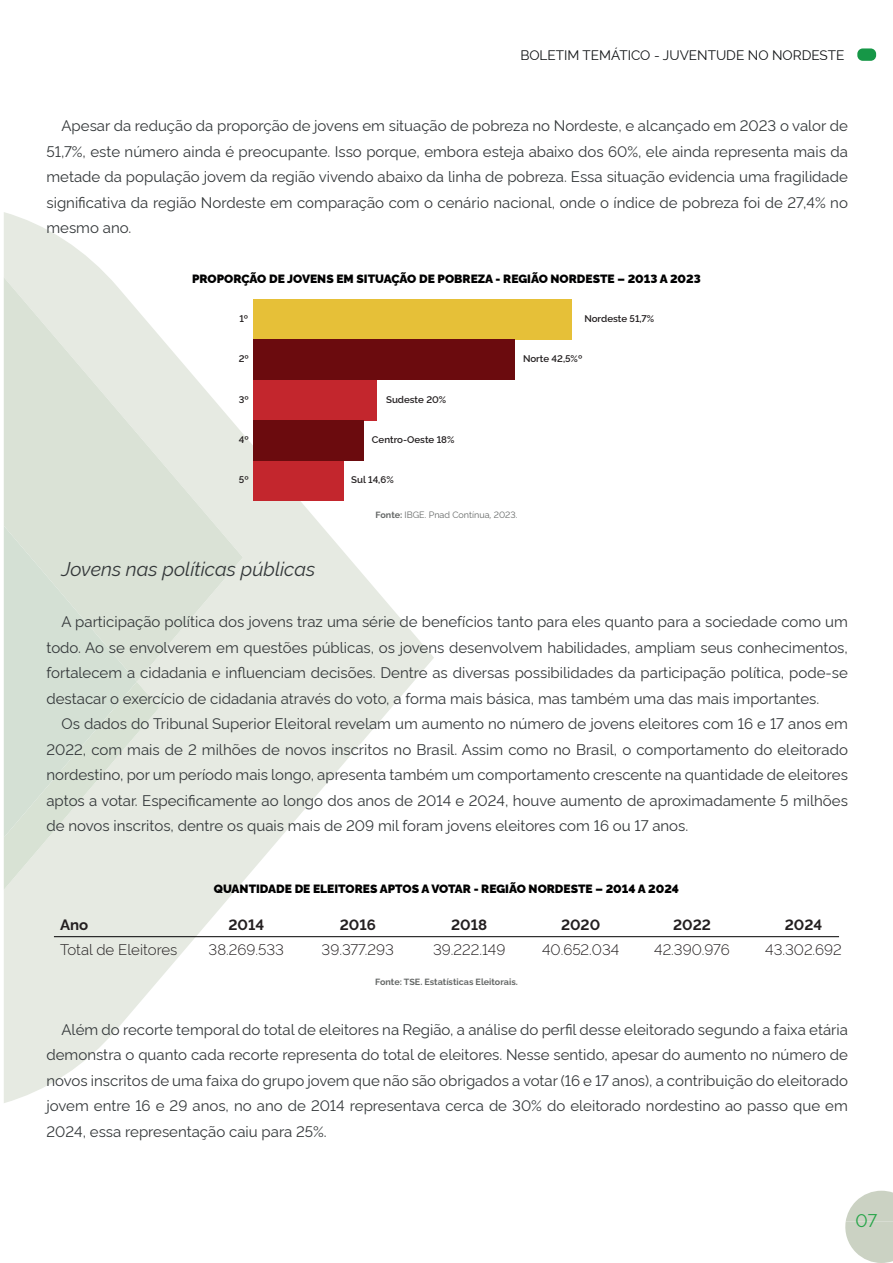
<style>
.page{position:relative;width:893px;height:1263px;background:#fff}
.page>*{position:absolute;margin:0;border:0;box-sizing:border-box;transform-origin:0 0}
.t1{font:italic 19.5px "Rawline";color:#333739}
.t2{font:18px "Rawline";color:#27a549}
.t3{font:15px/25.5px "Rawline";color:#333739;text-align:justify}
.t4{font:300 15px "Rawline";color:#231f20}
.t5{font:700 15px "Rawline";color:#231f20}
.t6{font:13.5px "Rawline";color:#111416}
.t7{font:900 12px "Rawline";color:#000001}
.t8{font:600 9.75px "Rawline";color:#231f20}
.t9{font:700 9px "Rawline";color:#666968}
.t10{font:9px "Rawline";color:#666968}
.s1{font-weight:700}
.s2{font-family:"Open Sans";font-weight:300}
</style>
<div class="page">
<svg style="left:4px;top:212px;width:430px;height:891px"></svg>
<svg style="left:4px;top:277px;width:239px;height:405px;background:#e4e9e0"></svg>
<svg style="left:4px;top:526px;width:155px;height:364px;background:#dae3d8"></svg>
<div style="left:857px;top:48px;width:19px;height:13px;background:#169747;border-radius:5px"></div>
<svg style="left:845px;top:1191px;width:48px;height:72px"></svg>
<div style="left:253px;top:299px;width:319px;height:40px;background:#e6c038"></div>
<div style="left:253px;top:339px;width:262px;height:41px;background:#6b0b0e"></div>
<div style="left:253px;top:380px;width:124px;height:40px;background:#c3262d"></div>
<div style="left:253px;top:461px;width:91px;height:40px;background:#c3262d"></div>
<div style="left:253px;top:420px;width:111px;height:41px;background:#6b0b0e"></div>
<hr style="left:54px;top:936px;width:785px;height:1px;background:#000001">
<p class="t6" style="left:520px;top:45px;width:326px">BOLETIM TEMÁTICO - JUVENTUDE NO NORDESTE</p>
<p class="t3" style="left:46px;top:111px;width:803px;text-indent:15px">Apesar da redução da proporção de jovens em situação de pobreza no Nordeste, e alcançado em 2023 o valor de 51,7%, este número ainda é preocupante. Isso porque, embora esteja abaixo dos 60%, ele ainda representa mais da metade da população jovem da região vivendo abaixo da linha de pobreza. Essa situação evidencia uma fragilidade significativa da região Nordeste em comparação com o cenário nacional, onde o índice de pobreza foi de 27,4% no mesmo ano.</p>
<p class="t7" style="left:192px;top:269px;width:510px">PROPORÇÃO DE JOVENS EM SITUAÇÃO DE POBREZA - REGIÃO NORDESTE – 2013 A 2023</p>
<p class="t8" style="left:239px;top:311px;width:10px">1º</p>
<p class="t8" style="left:584px;top:311px;width:71px">Nordeste 51,7%</p>
<p class="t8" style="left:239px;top:351px;width:12px">2º</p>
<p class="t8" style="left:523px;top:351px;width:61px">Norte 42,5%º</p>
<p class="t8" style="left:239px;top:391px;width:12px">3º</p>
<p class="t8" style="left:386px;top:391px;width:62px">Sudeste 20%</p>
<p class="t8" style="left:239px;top:432px;width:11px">4º</p>
<p class="t8" style="left:372px;top:432px;width:84px">Centro-Oeste 18%</p>
<p class="t8" style="left:239px;top:472px;width:11px">5º</p>
<p class="t8" style="left:351px;top:472px;width:44px">Sul 14,6%</p>
<p class="t10" style="left:376px;top:508px;width:143px"><span class="s1">Fonte:</span> IBGE. Pnad Contínua<span class="s2">,</span> 2023.</p>
<h1 class="t1" style="left:61px;top:554px;width:255px">Jovens nas políticas públicas</h1>
<p class="t3" style="left:46px;top:607px;width:803px;text-indent:15px">A participação política dos jovens traz uma série de benefícios tanto para eles quanto para a sociedade como um todo. Ao se envolverem em questões públicas, os jovens desenvolvem habilidades, ampliam seus conhecimentos, fortalecem a cidadania e influenciam decisões. Dentre as diversas possibilidades da participação política, pode-se destacar o exercício de cidadania através do voto, a forma mais básica, mas também uma das mais importantes.</p>
<p class="t3" style="left:46px;top:709px;width:803px;text-indent:15px">Os dados do Tribunal Superior Eleitoral revelam um aumento no número de jovens eleitores com 16 e 17 anos em 2022, com mais de 2 milhões de novos inscritos no Brasil. Assim como no Brasil, o comportamento do eleitorado nordestino, por um período mais longo, apresenta também um comportamento crescente na quantidade de eleitores aptos a votar. Especificamente ao longo dos anos de 2014 e 2024, houve aumento de aproximadamente 5 milhões de novos inscritos, dentre os quais mais de 209 mil foram jovens eleitores com 16 ou 17 anos.</p>
<p class="t5" style="left:60px;top:913px;width:30px">Ano</p>
<p class="t4" style="left:60px;top:938px;width:119px">Total de Eleitores</p>
<p class="t7" style="left:214px;top:880px;width:467px">QUANTIDADE DE ELEITORES APTOS A VOTAR - REGIÃO NORDESTE – 2014 A 2024</p>
<p class="t5" style="left:228px;top:913px;width:37px">2014</p>
<p class="t4" style="left:209px;top:938px;width:77px">38.269.533</p>
<p class="t5" style="left:340px;top:913px;width:38px">2016</p>
<p class="t4" style="left:322px;top:938px;width:74px">39.377.293</p>
<p class="t5" style="left:451px;top:913px;width:38px">2018</p>
<p class="t4" style="left:433px;top:938px;width:74px">39.222.149</p>
<p class="t9" style="left:375px;top:975px;width:144px">Fonte: TSE. Estatísticas Eleitorais.</p>
<p class="t5" style="left:561px;top:913px;width:41px">2020</p>
<p class="t4" style="left:542px;top:938px;width:79px">40.652.034</p>
<p class="t5" style="left:673px;top:913px;width:39px">2022</p>
<p class="t4" style="left:654px;top:938px;width:77px">42.390.976</p>
<p class="t5" style="left:785px;top:913px;width:39px">2024</p>
<p class="t4" style="left:765px;top:938px;width:78px">43.302.692</p>
<p class="t3" style="left:46px;top:1015px;width:803px;text-indent:15px">Além do recorte temporal do total de eleitores na Região, a análise do perfil desse eleitorado segundo a faixa etária demonstra o quanto cada recorte representa do total de eleitores. Nesse sentido, apesar do aumento no número de novos inscritos de uma faixa do grupo jovem que não são obrigados a votar (16 e 17 anos), a contribuição do eleitorado jovem entre 16 e 29 anos, no ano de 2014 representava cerca de 30% do eleitorado nordestino ao passo que em 2024, essa representação caiu para 25%.</p>
<p class="t2" style="left:856px;top:1206px;width:23px">07</p>
</div>
